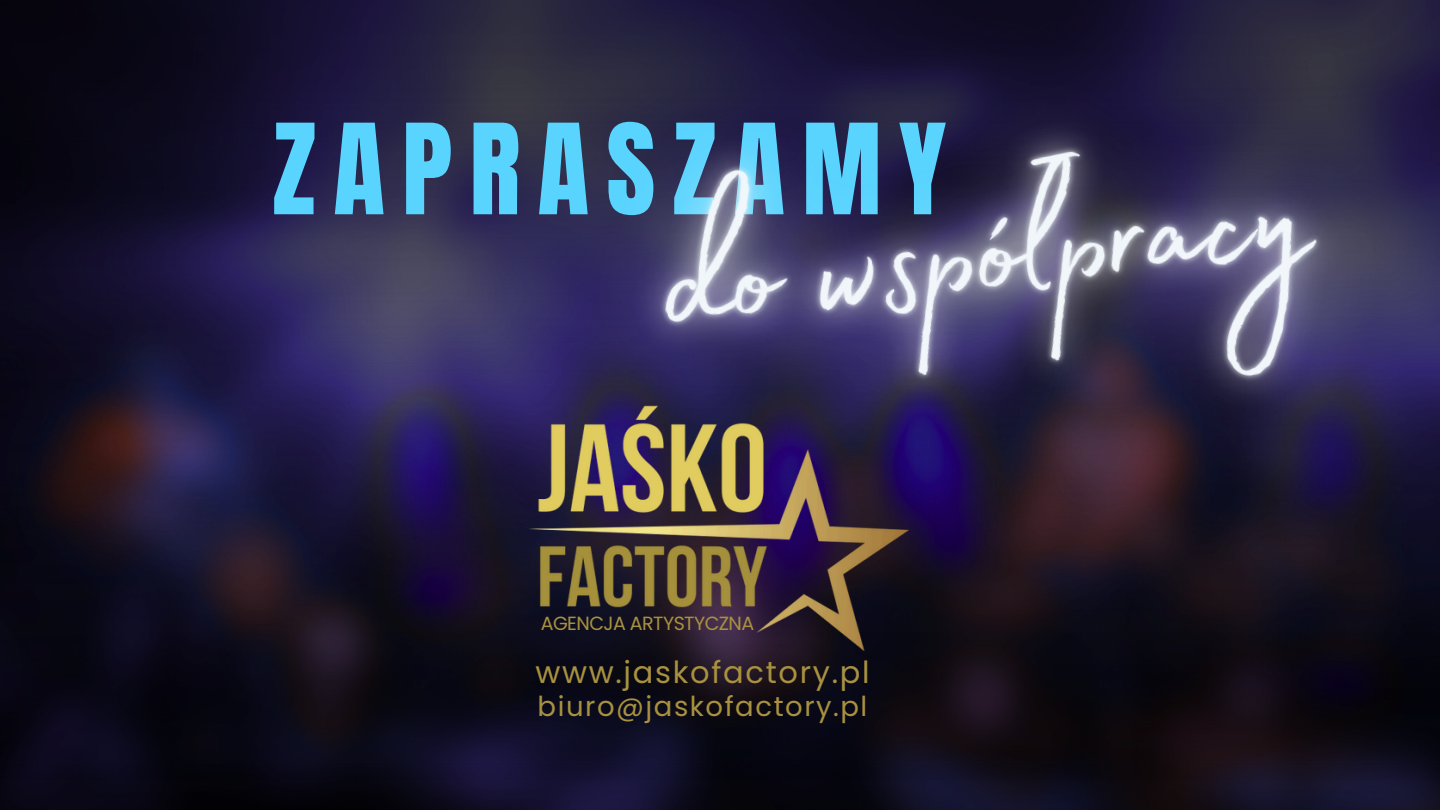
<style>
.page{position:relative;width:1440px;height:810px;background:#fff}
.page>*{position:absolute;margin:0;border:0;box-sizing:border-box;transform-origin:0 0}
.t1{font:106.65px "Anton";letter-spacing:.16em;color:#59d4ff}
.t2{font:30.45px "Poppins";letter-spacing:.055em;color:#a8913f}
.t3{font:27.45px "Poppins";letter-spacing:.055em;color:#a8913f}
.t4{font:19.05px "Poppins";letter-spacing:-.03em;color:#a8913f}
</style>
<div class="page">
<img style="left:0;top:0;width:429px;height:81px">
<img style="left:0;top:81px;width:1440px;height:729px">
<img style="left:429px;top:0;width:1011px;height:662px">
<img style="left:526px;top:394px;width:388px;height:261px">
<p class="t1" style="left:272px;top:93px;width:675px">ZAPRASZAMY</p>
<p class="t4" style="left:541px;top:610px;width:215px">AGENCJA ARTYSTYCZNA</p>
<h2 class="t2" style="left:535px;top:651px;width:336px">www.jaskofactory.pl</h2>
<p class="t3" style="left:538px;top:688px;width:331px">biuro@jaskofactory.pl</p>
</div>
